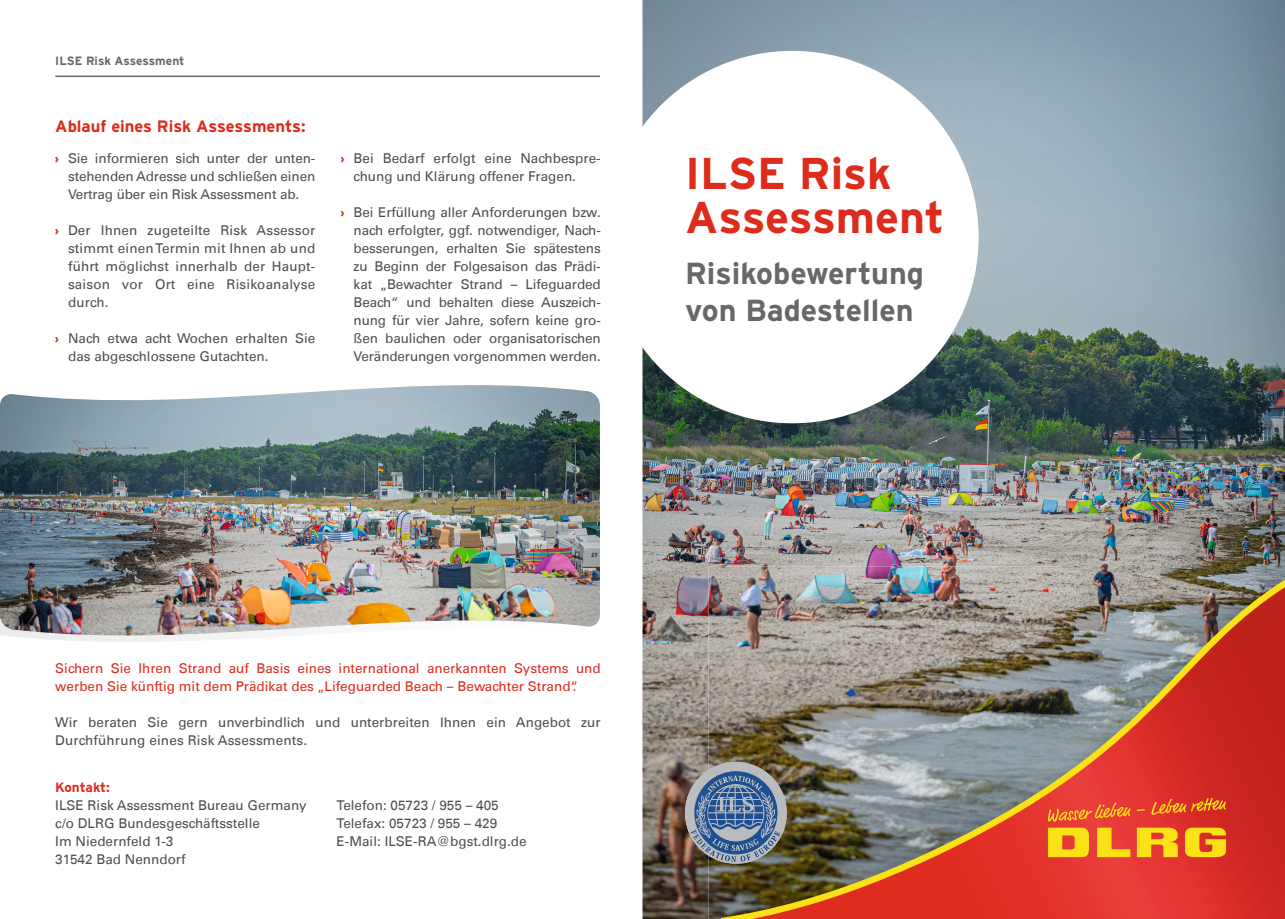
<style>
.page{position:relative;width:1285px;height:919px;background:#fff}
.page>*{position:absolute;margin:0;border:0;box-sizing:border-box;transform-origin:0 0}
.t1{font:700 44.4px/44.1px "Interstate";color:#dd2b1c}
.t2{font:700 30.45px/36.6px "Interstate";color:#686868}
.t3{font:700 16.5px "Interstate";color:#dd2b1c}
.t4{font:13.5px/18px "DLRG Univers";color:#4e4e4d}
.t5{font:13.5px/18px "DLRG Univers";color:#dd2b1c}
.t6{font:700 13.5px "Interstate";letter-spacing:-.01em;color:#dd2b1c}
.t7{font:700 12px "Interstate";color:#686868}
.s1{font-weight:700;color:#dd2b1c}
</style>
<div class="page">
<svg style="left:12px;top:636px;width:255px;height:6px"></svg>
<img style="left:642px;top:0;width:642px;height:918px">
<div style="left:606px;top:51px;width:372px;height:372px;background:#fff;border-radius:50%"></div>
<svg style="left:685px;top:762px;width:36px;height:101px;background:#768091"></svg>
<img style="left:721px;top:561px;width:563px;height:357px">
<svg style="left:1047px;top:797px;width:178px;height:60px;background:#eb7727"></svg>
<hr style="left:55px;top:76px;width:545px;height:1px;background:#686868">
<img style="left:0;top:385px;width:600px;height:251px">
<p class="t7" style="left:55px;top:54px;width:131px">ILSE Risk Assessment</p>
<p class="t3" style="left:55px;top:117px;width:252px">Ablauf eines Risk Assessments:</p>
<p class="t4" style="left:68px;top:150px;width:249px;text-align:justify;text-indent:-13px"><span class="s1">›</span> Sie informieren sich unter der unten&shy;stehenden Adresse und schließen einen Vertrag über ein Risk Assessment ab.</p>
<p class="t4" style="left:68px;top:222px;width:249px;text-align:justify;text-indent:-13px"><span class="s1">›</span> Der Ihnen zugeteilte Risk Assessor stimmt einen Termin mit Ihnen ab und führt möglichst innerhalb der Haupt&shy;saison vor Ort eine Risikoanalyse durch.</p>
<p class="t4" style="left:68px;top:330px;width:249px;text-indent:-13px"><span class="s1">›</span> Nach etwa acht Wochen erhalten Sie das abgeschlossene Gutachten.</p>
<p class="t4" style="left:353px;top:150px;width:249px;text-indent:-13px"><span class="s1">›</span> Bei Bedarf erfolgt eine Nachbespre&shy;chung und Klärung offener Fragen.</p>
<p class="t4" style="left:353px;top:204px;width:249px;text-align:justify;text-indent:-13px"><span class="s1">›</span> Bei Erfüllung aller Anforderungen bzw. nach erfolgter, ggf. notwendiger, Nach&shy;besserungen, erhalten Sie spätestens zu Beginn der Folgesaison das Prädi&shy;kat „Bewachter Strand – Lifeguarded Beach“ und behalten diese Auszeich&shy;nung für vier Jahre, sofern keine gro&shy;ßen baulichen oder organisatorischen Veränderungen vorgenommen werden.</p>
<h1 class="t1" style="left:685px;top:151px;width:261px">ILSE Risk<br>Assessment</h1>
<h2 class="t2" style="left:685px;top:255px;width:240px">Risikobewertung von Badestellen</h2>
<p class="t5" style="left:55px;top:659px;width:547px">Sichern Sie Ihren Strand auf Basis eines international anerkannten Systems und werben Sie künftig mit dem Prädikat des „Lifeguarded Beach – Bewachter Strand“.</p>
<p class="t4" style="left:55px;top:713px;width:547px">Wir beraten Sie gern unverbindlich und unterbreiten Ihnen ein Angebot zur<br>Durchführung eines Risk Assessments.</p>
<p class="t6" style="left:55px;top:779px;width:56px">Kontakt:</p>
<p class="t4" style="left:55px;top:795px;width:253px">ILSE Risk Assessment Bureau Germany c/o DLRG Bundesgeschäftsstelle<br>Im Niedernfeld 1-3<br>31542 Bad Nenndorf</p>
<p class="t4" style="left:336px;top:795px;width:191px">Telefon: 05723 / 955 – 405<br>Telefax: 05723 / 955 – 429<br>E-Mail: ILSE-RA@bgst.dlrg.de</p>
</div>
